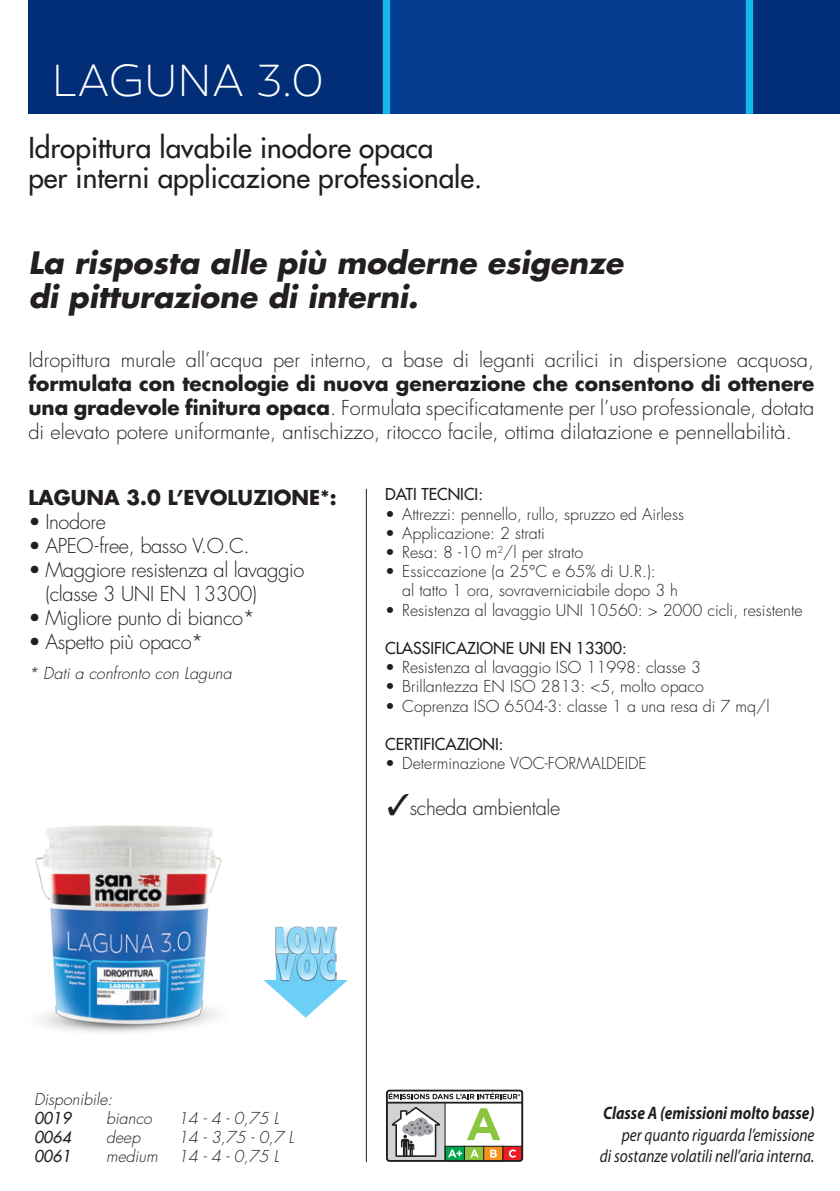
<style>
.page{position:relative;width:840px;height:1191px;background:#fff}
.page>*{position:absolute;margin:0;border:0;box-sizing:border-box;transform-origin:0 0}
.t1{font:200 46px "Canaro";color:#fff;scale:.95 1}
.t2{font:italic 700 30px/34px "Futura Std";color:#231f20}
.t3{font:500 28px "Futura Std";color:#231f20}
.t4{font:300 20px/24px "Futura";letter-spacing:-.02em;color:#231f20}
.t5{font:700 20px "Futura";color:#231f20}
.t6{font:italic 18px/21.6px "Myriad Pro";color:#231f20;text-align:right;scale:.85 1}
.t7{font:italic 700 18px "Myriad Pro";color:#231f20;scale:.85 1}
.t8{font:300 16px/19.2px "Futura";color:#231f20}
.t9{font:italic 300 16px "Futura";color:#231f20}
.t10{font:16px "Futura";color:#231f20}
.t11{font:italic 16px "Futura";color:#231f20}
.s1{font-weight:700}
</style>
<div class="page">
<div style="left:390px;top:0;width:355px;height:113px;background:#033b8e"></div>
<div style="left:28px;top:0;width:362px;height:113px;background:#022e77"></div>
<svg style="left:745px;top:0;width:94px;height:113px;background:#03377f"></svg>
<img style="left:35px;top:825px;width:187px;height:208px">
<hr style="left:366px;top:489px;width:1px;height:673px;background:#231f20">
<svg style="left:386px;top:1089px;width:136px;height:72px"></svg>
<svg style="left:263px;top:926px;width:85px;height:91px"></svg>
<p class="t1" style="left:52px;top:54px;width:288px">LAGUNA 3.0</p>
<p class="t3" style="left:28px;top:130px;width:406px">Idropittura lavabile inodore opaca</p>
<p class="t3" style="left:28px;top:160px;width:455px">per interni applicazione professionale.</p>
<p class="t2" style="left:28px;top:246px;width:596px">La risposta alle più moderne esigenze di pitturazione di interni.</p>
<p class="t4" style="left:28px;top:347px;width:787px;text-align:justify">Idropittura murale all’acqua per interno, a base di leganti acrilici in dispersione acquosa, <span class="s1">formulata con tecnologie di nuova generazione che consentono di ottenere una gradevole finitura opaca</span>. Formulata specificatamente per l’uso professionale, dotata di elevato potere uniformante, antischizzo, ritocco facile, ottima dilatazione e pennellabilità.</p>
<p class="t5" style="left:28px;top:483px;width:309px">LAGUNA 3.0 L’EVOLUZIONE*:</p>
<p class="t4" style="left:28px;top:510px;width:79px">• Inodore</p>
<p class="t4" style="left:28px;top:534px;width:223px">• APEO-free, basso V.O.C.</p>
<p class="t4" style="left:45px;top:558px;width:260px;text-indent:-17px">• Maggiore resistenza al lavaggio (classe 3 UNI EN 13300)</p>
<p class="t4" style="left:28px;top:606px;width:228px">• Migliore punto di bianco*</p>
<p class="t4" style="left:28px;top:630px;width:177px">• Aspetto più opaco*</p>
<p class="t9" style="left:28px;top:663px;width:205px">* Dati a confronto con Laguna</p>
<p class="t10" style="left:385px;top:484px;width:99px">DATI TECNICI:</p>
<p class="t8" style="left:385px;top:504px;width:300px">• Attrezzi: pennello, rullo, spruzzo ed Airless</p>
<p class="t8" style="left:385px;top:523px;width:161px">• Applicazione: 2 strati</p>
<p class="t8" style="left:385px;top:543px;width:199px">• Resa: 8 -10 m<sup>2</sup>/l per strato</p>
<p class="t8" style="left:402px;top:562px;width:277px;text-indent:-17px">• Essiccazione (a 25°C e 65% di U.R.):<br>al tatto 1 ora, sovraverniciabile dopo 3 h</p>
<p class="t8" style="left:385px;top:600px;width:418px">• Resistenza al lavaggio UNI 10560: &gt; 2000 cicli, resistente</p>
<p class="t10" style="left:385px;top:637px;width:243px">CLASSIFICAZIONE UNI EN 13300:</p>
<p class="t8" style="left:385px;top:658px;width:317px">• Resistenza al lavaggio ISO 11998: classe 3</p>
<p class="t8" style="left:385px;top:677px;width:320px">• Brillantezza EN ISO 2813: &lt;5, molto opaco</p>
<p class="t8" style="left:385px;top:696px;width:385px">• Coprenza ISO 6504-3: classe 1 a una resa di 7 mq/l</p>
<p class="t10" style="left:385px;top:733px;width:120px">CERTIFICAZIONI:</p>
<p class="t8" style="left:385px;top:754px;width:263px">• Determinazione VOC-FORMALDEIDE</p>
<p class="t4" style="left:387px;top:795px;width:175px">✓scheda ambientale</p>
<p class="t9" style="left:34px;top:1088px;width:80px">Disponibile:</p>
<p class="t11" style="left:34px;top:1107px;width:38px">0019</p>
<p class="t9" style="left:106px;top:1107px;width:47px">bianco</p>
<p class="t9" style="left:178px;top:1107px;width:102px">14 - 4 - 0,75 L</p>
<p class="t11" style="left:34px;top:1126px;width:38px">0064</p>
<p class="t9" style="left:106px;top:1127px;width:36px">deep</p>
<p class="t9" style="left:178px;top:1127px;width:117px">14 - 3,75 - 0,7 L</p>
<p class="t11" style="left:34px;top:1146px;width:38px">0061</p>
<p class="t9" style="left:106px;top:1146px;width:53px">medium</p>
<p class="t9" style="left:178px;top:1146px;width:102px">14 - 4 - 0,75 L</p>
<p class="t7" style="left:602px;top:1103px;width:250px">Classe A (emissioni molto basse)</p>
<p class="t6" style="left:599px;top:1124px;width:254px">per quanto riguarda l’emissione<br>di sostanze volatili nell’aria interna.</p>
</div>
